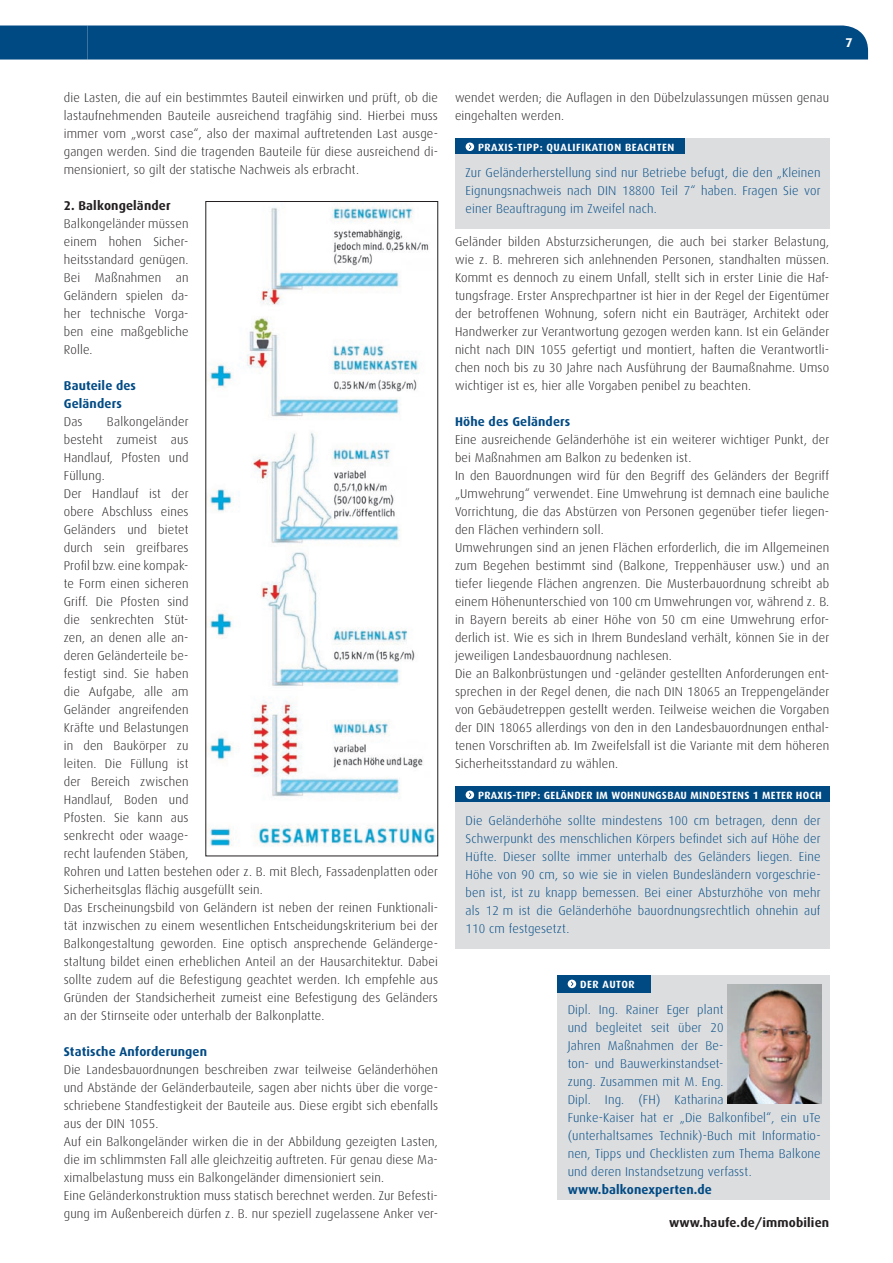
<style>
.page{position:relative;width:893px;height:1263px;background:#fff}
.page>*{position:absolute;margin:0;border:0;box-sizing:border-box;transform-origin:0 0}
.t1{font:300 12.75px/18px "Dax";letter-spacing:.01em;color:#231f20}
.t2{font:300 12.75px/18px "Dax";letter-spacing:.01em;color:#004a84;text-align:justify}
.t3{font:700 12.75px/18px "Dax";letter-spacing:.01em;color:#004a84}
.t4{font:700 12.75px "Dax";letter-spacing:.01em;color:#231f20}
.t5{font:700 12.75px "Dax";color:#fff}
.t6{font:700 10.5px "Dax";letter-spacing:.03em;color:#fff}
.t7{font:700 10.5px "Dax";letter-spacing:.05em;color:#fff}
</style>
<div class="page">
<div style="left:0;top:26px;width:868px;height:34px;background:#004a84"></div>
<div style="left:455px;top:138px;width:374px;height:90px;background:#dcdddf"></div>
<div style="left:455px;top:138px;width:230px;height:16px;background:#004a84"></div>
<svg style="left:466px;top:143px;width:8px;height:8px"></svg>
<div style="left:557px;top:975px;width:272px;height:225px;background:#dcdddf"></div>
<div style="left:557px;top:975px;width:94px;height:17px;background:#004a84"></div>
<svg style="left:568px;top:980px;width:8px;height:8px"></svg>
<img style="left:728px;top:984px;width:93px;height:119px">
<div style="left:455px;top:786px;width:374px;height:162px;background:#dcdddf"></div>
<div style="left:455px;top:786px;width:374px;height:16px;background:#004a84"></div>
<svg style="left:466px;top:791px;width:8px;height:8px"></svg>
<img style="left:208px;top:203px;width:228px;height:644px">
<div style="left:206px;top:201px;width:232px;height:655px;border:1px solid #231f20"></div>
<p class="t5" style="left:845px;top:35px;width:9px">7</p>
<p class="t1" style="left:64px;top:89px;width:376px;text-align:justify">die Lasten, die auf ein bestimmtes Bauteil einwirken und prüft, ob die lastaufnehmenden Bauteile ausreichend tragfähig sind. Hierbei muss immer vom „worst case“, also der maximal auftretenden Last ausge&shy;gangen werden. Sind die tragenden Bauteile für diese ausreichend di&shy;mensioniert, so gilt der statische Nachweis als erbracht.</p>
<p class="t4" style="left:64px;top:199px;width:108px">2. Balkongeländer</p>
<p class="t1" style="left:64px;top:215px;width:126px;text-align:justify">Balkongeländer müssen einem hohen Sicher&shy;heitsstandard genügen.<br>Bei Maßnahmen an Geländern spielen da&shy;her technische Vorga&shy;ben eine maßgebliche Rolle.</p>
<p class="t3" style="left:64px;top:377px;width:74px">Bauteile des<br>Geländers</p>
<p class="t1" style="left:64px;top:413px;width:20px">Das</p>
<p class="t1" style="left:64px;top:413px;width:376px;text-indent:43px">Balkongeländer<br>besteht zumeist aus<br>Handlauf, Pfosten und<br>Füllung.<br>Der Handlauf ist der<br>obere Abschluss eines<br>Geländers und bietet<br>durch sein greifbares<br>Profil bzw. eine kompak-<br>te Form einen sicheren<br>Griff. Die Pfosten sind<br>die senkrechten Stüt-<br>zen, an denen alle an-<br>deren Geländerteile be-<br>festigt sind. Sie haben<br>die Aufgabe, alle am<br>Geländer angreifenden<br>Kräfte und Belastungen<br>in den Baukörper zu<br>leiten. Die Füllung ist<br>der Bereich zwischen<br>Handlauf, Boden und<br>Pfosten. Sie kann aus<br>senkrecht oder waage-<br>recht laufenden Stäben,<br>Rohren und Latten bestehen oder z. B. mit Blech, Fassadenplatten oder Sicherheitsglas flächig ausgefüllt sein.<br>Das Erscheinungsbild von Geländern ist neben der reinen Funktionali&shy;tät inzwischen zu einem wesentlichen Entscheidungskriterium bei der Balkongestaltung geworden. Eine optisch ansprechende Geländerge&shy;staltung bildet einen erheblichen Anteil an der Hausarchitektur. Dabei sollte zudem auf die Befestigung geachtet werden. Ich empfehle aus Gründen der Standsicherheit zumeist eine Befestigung des Geländers an der Stirnseite oder unterhalb der Balkonplatte.</p>
<p class="t3" style="left:64px;top:1043px;width:145px">Statische Anforderungen</p>
<p class="t1" style="left:64px;top:1061px;width:376px">Die Landesbauordnungen beschreiben zwar teilweise Geländerhöhen und Abstände der Geländerbauteile, sagen aber nichts über die vorge&shy;schriebene Standfestigkeit der Bauteile aus. Diese ergibt sich ebenfalls aus der DIN 1055.<br>Auf ein Balkongeländer wirken die in der Abbildung gezeigten Lasten, die im schlimmsten Fall alle gleichzeitig auftreten. Für genau diese Ma&shy;ximalbelastung muss ein Balkongeländer dimensioniert sein.<br>Eine Geländerkonstruktion muss statisch berechnet werden. Zur Befesti&shy;gung im Außenbereich dürfen z. B. nur speziell zugelassene Anker ver-</p>
<p class="t1" style="left:455px;top:89px;width:376px">wendet werden; die Auflagen in den Dübelzulassungen müssen genau eingehalten werden.</p>
<p class="t7" style="left:478px;top:141px;width:198px">PRAXIS-TIPP: QUALIFIKATION BEACHTEN</p>
<p class="t2" style="left:466px;top:163px;width:357px">Zur Geländerherstellung sind nur Betriebe befugt, die den „Kleinen Eignungsnachweis nach DIN 18800 Teil 7“ haben. Fragen Sie vor einer Beauftragung im Zweifel nach.</p>
<p class="t1" style="left:455px;top:233px;width:376px;text-align:justify">Geländer bilden Absturzsicherungen, die auch bei starker Belastung, wie z. B. mehreren sich anlehnenden Personen, standhalten müssen.<br>Kommt es dennoch zu einem Unfall, stellt sich in erster Linie die Haf&shy;tungsfrage. Erster Ansprechpartner ist hier in der Regel der Eigentümer der betroffenen Wohnung, sofern nicht ein Bauträger, Architekt oder Handwerker zur Verantwortung gezogen werden kann. Ist ein Geländer nicht nach DIN 1055 gefertigt und montiert, haften die Verantwortli&shy;chen noch bis zu 30 Jahre nach Ausführung der Baumaßnahme. Umso wichtiger ist es, hier alle Vorgaben penibel zu beachten.</p>
<p class="t3" style="left:455px;top:413px;width:117px">Höhe des Geländers</p>
<p class="t1" style="left:455px;top:431px;width:376px">Eine ausreichende Geländerhöhe ist ein weiterer wichtiger Punkt, der bei Maßnahmen am Balkon zu bedenken ist.<br>In den Bauordnungen wird für den Begriff des Geländers der Begriff „Umwehrung“ verwendet. Eine Umwehrung ist demnach eine bauliche Vorrichtung, die das Abstürzen von Personen gegenüber tiefer liegen&shy;den Flächen verhindern soll.<br>Umwehrungen sind an jenen Flächen erforderlich, die im Allgemeinen zum Begehen bestimmt sind (Balkone, Treppenhäuser usw.) und an tiefer liegende Flächen angrenzen. Die Musterbauordnung schreibt ab einem Höhenunterschied von 100 cm Umwehrungen vor, während z. B. in Bayern bereits ab einer Höhe von 50 cm eine Umwehrung erfor&shy;derlich ist. Wie es sich in Ihrem Bundesland verhält, können Sie in der jeweiligen Landesbauordnung nachlesen.<br>Die an Balkonbrüstungen und -geländer gestellten Anforderungen ent&shy;sprechen in der Regel denen, die nach DIN 18065 an Treppengeländer von Gebäudetreppen gestellt werden. Teilweise weichen die Vorgaben der DIN 18065 allerdings von den in den Landesbauordnungen enthal&shy;tenen Vorschriften ab. Im Zweifelsfall ist die Variante mit dem höheren Sicherheitsstandard zu wählen.</p>
<p class="t6" style="left:478px;top:789px;width:345px">PRAXIS-TIPP: GELÄNDER IM WOHNUNGSBAU MINDESTENS 1 METER HOCH</p>
<p class="t2" style="left:466px;top:811px;width:357px">Die Geländerhöhe sollte mindestens 100 cm betragen, denn der Schwerpunkt des menschlichen Körpers befindet sich auf Höhe der Hüfte. Dieser sollte immer unterhalb des Geländers liegen. Eine Höhe von 90 cm, so wie sie in vielen Bundesländern vorgeschrie&shy;ben ist, ist zu knapp bemessen. Bei einer Absturzhöhe von mehr als 12 m ist die Geländerhöhe bauordnungsrechtlich ohnehin auf 110 cm festgesetzt.</p>
<p class="t7" style="left:580px;top:978px;width:56px">DER AUTOR</p>
<p class="t2" style="left:568px;top:1000px;width:255px;text-align:left">Dipl. Ing. Rainer Eger plant<br>und begleitet seit über 20<br>Jahren Maßnahmen der Be-<br>ton- und Bauwerkinstandset-<br>zung. Zusammen mit M. Eng.<br>Dipl. Ing. (FH) Katharina<br>Funke-Kaiser hat er „Die Balkonfibel“, ein uTe (unterhaltsames Technik)-Buch mit Informatio&shy;nen, Tipps und Checklisten zum Thema Balkone und deren Instandsetzung verfasst.</p>
<p class="t3" style="left:568px;top:1180px;width:146px">www.balkonexperten.de</p>
<p class="t4" style="left:669px;top:1216px;width:162px">www.haufe.de/immobilien</p>
</div>
